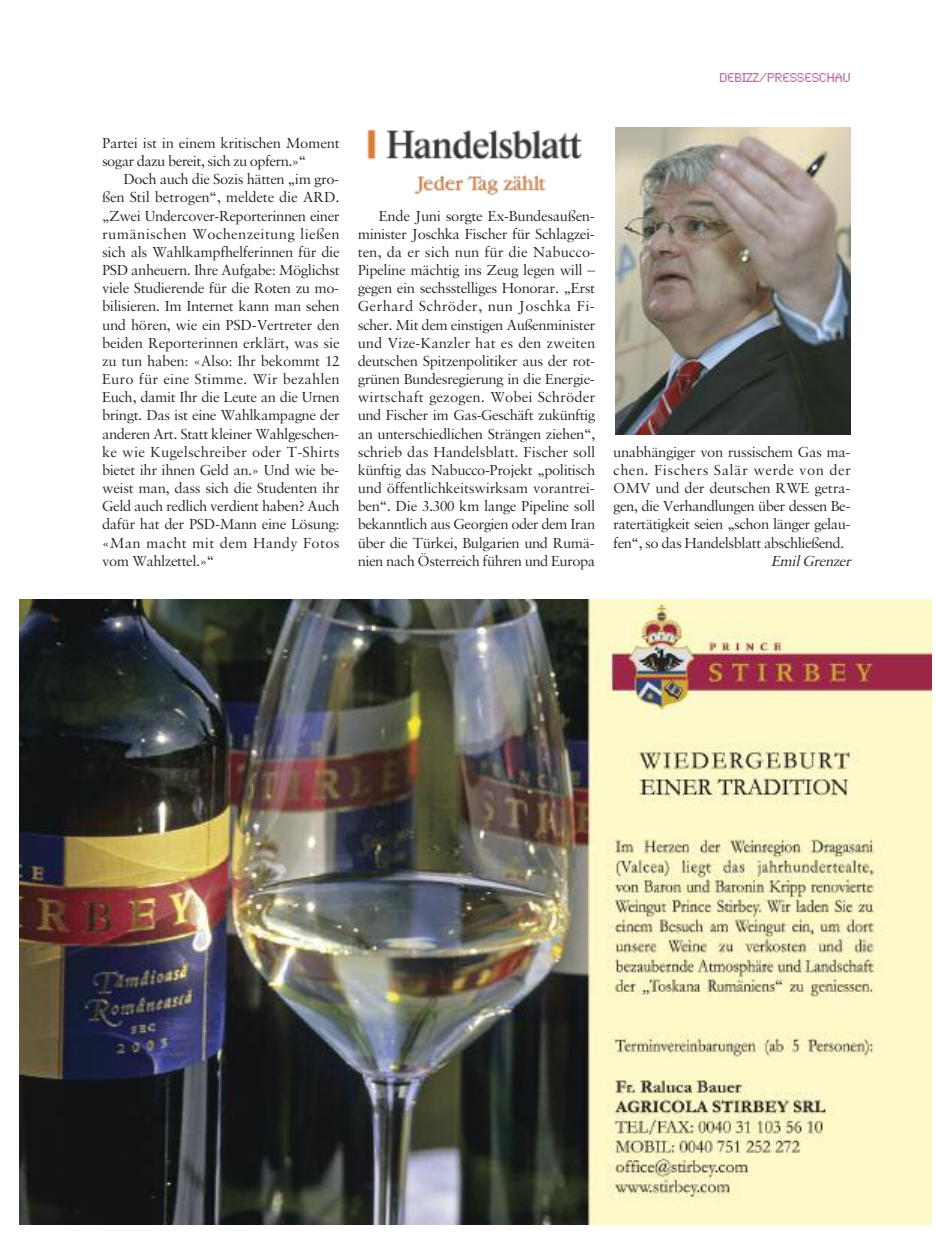
<style>
.page{position:relative;width:936px;height:1234px;background:#fff}
.page>*{position:absolute;margin:0;border:0;box-sizing:border-box;transform-origin:0 0}
.t1{font:15.45px/18.1px "DE Bizz Body";letter-spacing:-.035em;color:#272627;text-align:justify}
.t2{font:italic 15.45px "DE Bizz Body";color:#272627}
.t3{font:13.5px "Synchro LET";letter-spacing:-.025em;color:#b673a1}
</style>
<div class="page">
<img style="left:367px;top:129px;width:215px;height:67px">
<img style="left:20px;top:599px;width:911px;height:625px">
<img style="left:615px;top:128px;width:235px;height:307px">
<p class="t3" style="left:719px;top:70px;width:133px">DEBIZZ/PRESSESCHAU</p>
<p class="t1" style="left:102px;top:134px;width:239px">Partei ist in einem kritischen Moment sogar dazu bereit, sich zu opfern.»“</p>
<p class="t1" style="left:102px;top:170px;width:239px;text-indent:21px">Doch auch die Sozis hätten „im gro&shy;ßen Stil betrogen“, meldete die ARD. „Zwei Undercover-Reporterinnen einer rumänischen Wochenzeitung ließen sich als Wahlkampfhelferinnen für die PSD anheuern. Ihre Aufgabe: Möglichst viele Studierende für die Roten zu mo&shy;bilisieren. Im Internet kann man sehen und hören, wie ein PSD-Vertreter den beiden Reporterinnen erklärt, was sie zu tun haben: «Also: Ihr bekommt 12<br>Euro für eine Stimme. Wir bezahlen Euch, damit Ihr die Leute an die Urnen bringt. Das ist eine Wahlkampagne der anderen Art. Statt kleiner Wahlgeschen&shy;ke wie Kugelschreiber oder T-Shirts bietet ihr ihnen Geld an.» Und wie be&shy;weist man, dass sich die Studenten ihr Geld auch redlich verdient haben? Auch dafür hat der PSD-Mann eine Lösung: «Man macht mit dem Handy Fotos vom Wahlzettel.»“</p>
<p class="t1" style="left:357px;top:206px;width:239px;text-indent:21px">Ende Juni sorgte Ex-Bundesaußen&shy;minister Joschka Fischer für Schlagzei&shy;ten, da er sich nun für die Nabucco-Pipeline mächtig ins Zeug legen will – gegen ein sechsstelliges Honorar. „Erst Gerhard Schröder, nun Joschka Fi&shy;scher. Mit dem einstigen Außenminister und Vize-Kanzler hat es den zweiten deutschen Spitzenpolitiker aus der rot&shy;grünen Bundesregierung in die Energie&shy;wirtschaft gezogen. Wobei Schröder und Fischer im Gas-Geschäft zukünftig an unterschiedlichen Strängen ziehen“, schrieb das Handelsblatt. Fischer soll künftig das Nabucco-Projekt „politisch und öffentlichkeitswirksam vorantrei&shy;ben“. Die 3.300 km lange Pipeline soll bekanntlich aus Georgien oder dem Iran über die Türkei, Bulgarien und Rumä&shy;nien nach Österreich führen und Europa</p>
<p class="t1" style="left:613px;top:442px;width:239px">unabhängiger von russischem Gas ma&shy;chen. Fischers Salär werde von der OMV und der deutschen RWE getra&shy;gen, die Verhandlungen über dessen Be&shy;ratertätigkeit seien „schon länger gelau&shy;fen“, so das Handelsblatt abschließend.</p>
<p class="t2" style="left:771px;top:551px;width:85px">Emil Grenzer</p>
</div>
